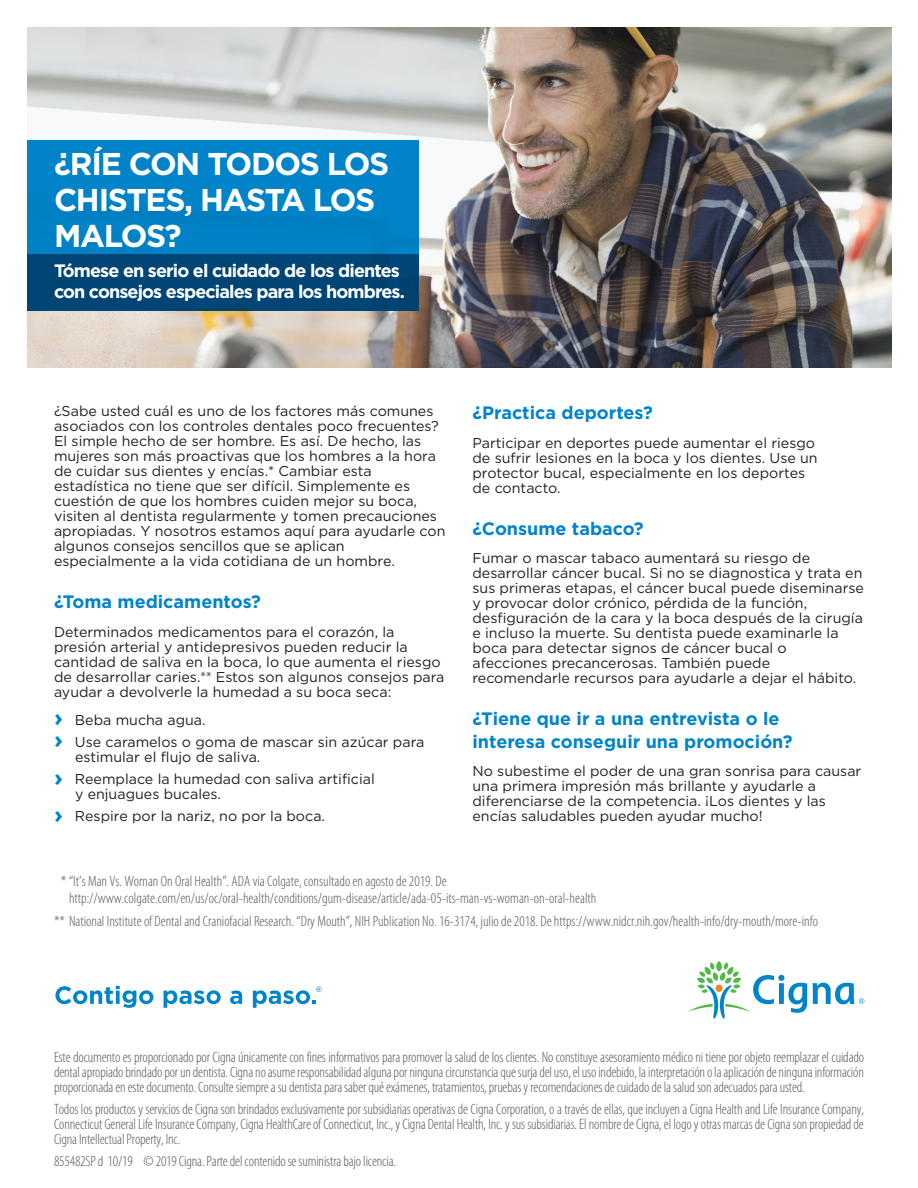
<style>
.page{position:relative;width:918px;height:1188px;background:#fff}
.page>*{position:absolute;margin:0;border:0;box-sizing:border-box;transform-origin:0 0}
.Headline_2_bars_phot{font:700 31.5px/36px "Gotham";letter-spacing:-.045em;color:#fff}
.Subhead_body_bold_12{font:700 18px/22.5px "Gotham";color:#0084ca}
.Subheadline_bold_14{font:700 18px/21px "Gotham";letter-spacing:-.05em;color:#fff}
.Legal_copy_Cat{font:300 condensed 15px/15px "Myriad Pro";color:#57585a;text-align:justify}
.Body_copy__book_9_5{font:14.25px/15px "Gotham";color:#231f20}
.Bullet_copy_book_9_5{font:14.25px/15px "Gotham";color:#231f20}
.s1{font-family:"Myriad Pro";font-weight:300;font-stretch:condensed;font-size:15px}
.s2{font-weight:700;font-size:24px;color:#0084ca}
</style>
<div class="page">
<img style="left:27px;top:27px;width:864px;height:340px">
<div style="left:27px;top:140px;width:391px;height:114px;background:#0084ca"></div>
<div style="left:27px;top:254px;width:391px;height:56px;background:#004779"></div>
<svg style="left:688px;top:961px;width:176px;height:58px"></svg>
<svg style="left:55px;top:986px;width:98px;height:22px"></svg>
<svg style="left:164px;top:990px;width:57px;height:18px"></svg>
<svg style="left:230px;top:991px;width:12px;height:13px"></svg>
<svg style="left:253px;top:987px;width:68px;height:21px"></svg>
<p class="Headline_2_bars_phot" style="left:54px;top:146px;width:337px">¿RÍE CON TODOS LOS<br>CHISTES, HASTA LOS<br>MALOS?</p>
<p class="Subheadline_bold_14" style="left:54px;top:260px;width:352px">Tómese en serio el cuidado de los dientes con consejos especiales para los hombres.</p>
<p class="Body_copy__book_9_5" style="left:54px;top:404px;width:393px">¿Sabe usted cuál es uno de los factores más comunes asociados con los controles dentales poco frecuentes?<br>El simple hecho de ser hombre. Es así. De hecho, las mujeres son más proactivas que los hombres a la hora de cuidar sus dientes y encías.* Cambiar esta estadística no tiene que ser difícil. Simplemente es cuestión de que los hombres cuiden mejor su boca, visiten al dentista regularmente y tomen precauciones apropiadas. Y nosotros estamos aquí para ayudarle con algunos consejos sencillos que se aplican especialmente a la vida cotidiana de un hombre.</p>
<p class="Subhead_body_bold_12" style="left:54px;top:591px;width:208px">¿Toma medicamentos?</p>
<p class="Body_copy__book_9_5" style="left:54px;top:624px;width:392px">Determinados medicamentos para el corazón, la presión arterial y antidepresivos pueden reducir la cantidad de saliva en la boca, lo que aumenta el riesgo de desarrollar caries.<span class="s1">**</span> Estos son algunos consejos para ayudar a devolverle la humedad a su boca seca:</p>
<p class="Bullet_copy_book_9_5" style="left:54px;top:712px;width:153px"><span class="s2">›</span> Beba mucha agua.</p>
<p class="Bullet_copy_book_9_5" style="left:75px;top:735px;width:351px;text-indent:-21px"><span class="s2">›</span> Use caramelos o goma de mascar sin azúcar para estimular el flujo de saliva.</p>
<p class="Bullet_copy_book_9_5" style="left:75px;top:772px;width:301px;text-indent:-21px"><span class="s2">›</span> Reemplace la humedad con saliva artificial y enjuagues bucales.</p>
<p class="Bullet_copy_book_9_5" style="left:54px;top:809px;width:273px"><span class="s2">›</span> Respire por la nariz, no por la boca.</p>
<p class="Subhead_body_bold_12" style="left:472px;top:402px;width:182px">¿Practica deportes?</p>
<p class="Body_copy__book_9_5" style="left:472px;top:435px;width:347px">Participar en deportes puede aumentar el riesgo de sufrir lesiones en la boca y los dientes. Use un protector bucal, especialmente en los deportes de contacto.</p>
<p class="Subhead_body_bold_12" style="left:472px;top:517px;width:173px">¿Consume tabaco?</p>
<p class="Body_copy__book_9_5" style="left:472px;top:550px;width:393px">Fumar o mascar tabaco aumentará su riesgo de desarrollar cáncer bucal. Si no se diagnostica y trata en sus primeras etapas, el cáncer bucal puede diseminarse y provocar dolor crónico, pérdida de la función, desfiguración de la cara y la boca después de la cirugía e incluso la muerte. Su dentista puede examinarle la boca para detectar signos de cáncer bucal o afecciones precancerosas. También puede recomendarle recursos para ayudarle a dejar el hábito.</p>
<p class="Subhead_body_bold_12" style="left:472px;top:708px;width:322px">¿Tiene que ir a una entrevista o le interesa conseguir una promoción?</p>
<p class="Body_copy__book_9_5" style="left:472px;top:763px;width:390px">No subestime el poder de una gran sonrisa para causar una primera impresión más brillante y ayudarle a diferenciarse de la competencia. ¡Los dientes y las encías saludables pueden ayudar mucho!</p>
<p class="Legal_copy_Cat" style="left:69px;top:873px;width:529px;line-height:16.5px;text-indent:-8px">* “It’s Man Vs. Woman On Oral Health”. ADA via Colgate, consultado en agosto de 2019. De http://www.colgate.com/en/us/oc/oral-health/conditions/gum-disease/article/ada-05-its-man-vs-woman-on-oral-health</p>
<p class="Legal_copy_Cat" style="left:54px;top:914px;width:765px">** National Institute of Dental and Craniofacial Research. “Dry Mouth”, NIH Publication No. 16-3174, julio de 2018. De https://www.nidcr.nih.gov/health-info/dry-mouth/more-info</p>
<p class="Legal_copy_Cat" style="left:54px;top:1049px;width:812px">Este documento es proporcionado por Cigna únicamente con fines informativos para promover la salud de los clientes. No constituye asesoramiento médico ni tiene por objeto reemplazar el cuidado dental apropiado brindado por un dentista. Cigna no asume responsabilidad alguna por ninguna circunstancia que surja del uso, el uso indebido, la interpretación o la aplicación de ninguna información proporcionada en este documento. Consulte siempre a su dentista para saber qué exámenes, tratamientos, pruebas y recomendaciones de cuidado de la salud son adecuados para usted.</p>
<p class="Legal_copy_Cat" style="left:54px;top:1102px;width:811px">Todos los productos y servicios de Cigna son brindados exclusivamente por subsidiarias operativas de Cigna Corporation, o a través de ellas, que incluyen a Cigna Health and Life Insurance Company, Connecticut General Life Insurance Company, Cigna HealthCare of Connecticut, Inc., y Cigna Dental Health, Inc. y sus subsidiarias. El nombre de Cigna, el logo y otras marcas de Cigna son propiedad de Cigna Intellectual Property, Inc.</p>
<p class="Legal_copy_Cat" style="left:54px;top:1154px;width:344px">855482SP d 10/19 © 2019 Cigna. Parte del contenido se suministra bajo licencia.</p>
</div>
